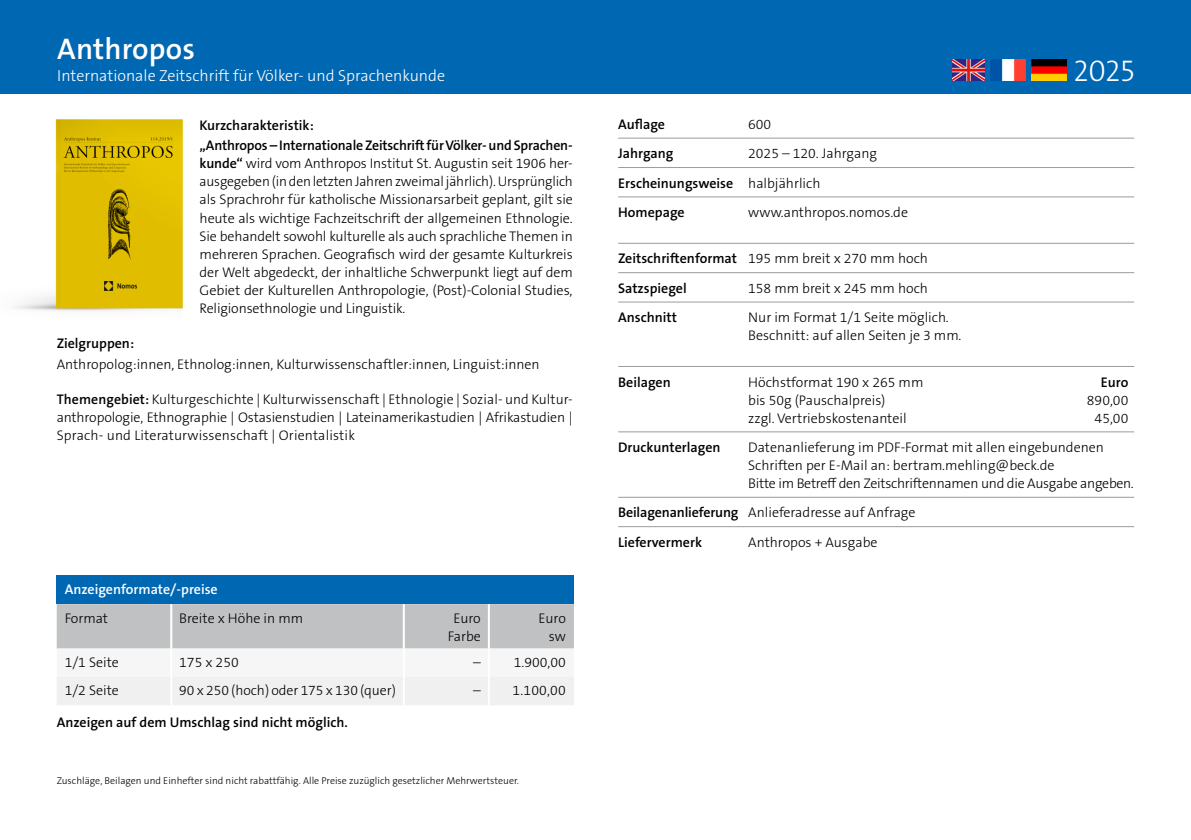
<style>
.page{position:relative;width:1191px;height:840px;background:#fff}
.page>*{position:absolute;margin:0;border:0;box-sizing:border-box;transform-origin:0 0}
.IVZ{font:600 30px "The Sans Os F";letter-spacing:.005em;color:#fff}
.IVZ-2{font:300 30px "The Sans Os F";color:#fff}
.IVZ-3{font:300 16px "The Sans Os F";color:#fff}
._005_Fließtext{font:300 14px/18px "The Sans Os F";color:#000}
._005_Fließtext-2{font:600 14px "The Sans Os F";color:#000}
._005_Fließtext-3{font:600 14px "The Sans Os F";color:#fff}
._005_Fließtext-4{font:300 10px "The Sans Os F";color:#000}
.s1{font-weight:600}
.s2{font-weight:300}
</style>
<div class="page">
<div style="left:0;top:0;width:1191px;height:94px;background:#0067b3"></div>
<img style="left:1031px;top:60px;width:36px;height:21px">
<hr style="left:618px;top:138px;width:516px;height:1px;background:#9c9c9d">
<hr style="left:618px;top:167px;width:516px;height:1px;background:#9c9c9d">
<hr style="left:618px;top:196px;width:516px;height:1px;background:#9c9c9d">
<hr style="left:618px;top:243px;width:516px;height:1px;background:#9c9c9d">
<hr style="left:618px;top:272px;width:516px;height:1px;background:#9c9c9d">
<hr style="left:618px;top:301px;width:516px;height:1px;background:#9c9c9d">
<hr style="left:618px;top:366px;width:516px;height:1px;background:#9c9c9d">
<hr style="left:618px;top:431px;width:516px;height:1px;background:#9c9c9d">
<hr style="left:618px;top:496px;width:516px;height:1px;background:#9c9c9d">
<hr style="left:618px;top:526px;width:516px;height:1px;background:#9c9c9d">
<div style="left:57px;top:575px;width:517px;height:28px;background:#0067b3"></div>
<svg style="left:57px;top:603px;width:517px;height:102px"></svg>
<hr style="left:170px;top:603px;width:2px;height:45px;background:#fff">
<hr style="left:170px;top:648px;width:2px;height:28px;background:#fff">
<hr style="left:170px;top:676px;width:2px;height:29px;background:#fff">
<hr style="left:403px;top:603px;width:2px;height:45px;background:#fff">
<hr style="left:488px;top:603px;width:2px;height:45px;background:#fff">
<hr style="left:403px;top:648px;width:2px;height:28px;background:#fff">
<hr style="left:488px;top:648px;width:2px;height:28px;background:#fff">
<hr style="left:403px;top:676px;width:2px;height:29px;background:#fff">
<hr style="left:488px;top:676px;width:2px;height:29px;background:#fff">
<img style="left:990px;top:60px;width:35px;height:21px">
<img style="left:952px;top:60px;width:32px;height:21px">
<img style="left:15px;top:119px;width:168px;height:192px">
<img style="left:104px;top:281px;width:34px;height:9px">
<p class="IVZ" style="left:57px;top:29px;width:139px">Anthropos</p>
<p class="IVZ-3" style="left:57px;top:65px;width:389px">Internationale Zeitschrift für Völker- und Sprachenkunde</p>
<p class="_005_Fließtext-2" style="left:200px;top:116px;width:116px">Kurzcharakteristik:</p>
<p class="_005_Fließtext" style="left:200px;top:137px;width:375px;text-align:justify"><span class="s1">„Anthropos – Internationale Zeitschrift für Völker- und Sprachen&shy;kunde“</span> wird vom Anthropos Institut St. Augustin seit 1906 her&shy;ausgegeben (in den letzten Jahren zweimal jährlich). Ursprünglich als Sprachrohr für katholische Missionarsarbeit geplant, gilt sie heute als wichtige Fachzeitschrift der allgemeinen Ethnologie.<br>Sie behandelt sowohl kulturelle als auch sprachliche Themen in mehreren Sprachen. Geografisch wird der gesamte Kulturkreis der Welt abgedeckt, der inhaltliche Schwerpunkt liegt auf dem Gebiet der Kulturellen Anthropologie, (Post)-Colonial Studies, Religionsethnologie und Linguistik.</p>
<p class="_005_Fließtext-2" style="left:57px;top:334px;width:79px">Zielgruppen:</p>
<p class="_005_Fließtext" style="left:57px;top:354px;width:484px">Anthropolog:innen, Ethnolog:innen, Kulturwissenschaftler:innen, Linguist:innen</p>
<p class="_005_Fließtext" style="left:57px;top:389px;width:517px;text-align:justify"><span class="s1">Themengebiet:</span> Kulturgeschichte | Kulturwissenschaft | Ethnologie | Sozial- und Kultur&shy;anthropologie, Ethnographie | Ostasienstudien | Lateinamerikastudien | Afrikastudien | Sprach- und Literaturwissenschaft | Orientalistik</p>
<p class="_005_Fließtext-3" style="left:65px;top:580px;width:155px">Anzeigenformate/-preise</p>
<p class="_005_Fließtext" style="left:65px;top:608px;width:45px">Format</p>
<p class="_005_Fließtext" style="left:179px;top:608px;width:125px">Breite x Höhe in mm</p>
<p class="_005_Fließtext" style="left:448px;top:608px;width:35px;text-align:center">Euro<br>Farbe</p>
<p class="_005_Fließtext" style="left:538px;top:608px;width:29px;text-align:right">Euro sw</p>
<p class="_005_Fließtext" style="left:65px;top:653px;width:56px">1/1 Seite</p>
<p class="_005_Fließtext" style="left:179px;top:653px;width:61px">175 x 250</p>
<p class="_005_Fließtext" style="left:473px;top:653px;width:9px">–</p>
<p class="_005_Fließtext" style="left:514px;top:653px;width:54px">1.900,00</p>
<p class="_005_Fließtext" style="left:65px;top:681px;width:56px">1/2 Seite</p>
<p class="_005_Fließtext" style="left:179px;top:681px;width:218px">90 x 250 (hoch) oder 175 x 130 (quer)</p>
<p class="_005_Fließtext" style="left:473px;top:681px;width:9px">–</p>
<p class="_005_Fließtext" style="left:512px;top:681px;width:55px">1.100,00</p>
<p class="_005_Fließtext-2" style="left:57px;top:712px;width:292px">Anzeigen auf dem Umschlag sind nicht möglich.</p>
<p class="_005_Fließtext-4" style="left:57px;top:773px;width:464px">Zuschläge, Beilagen und Einhefter sind nicht rabattfähig. Alle Preise zuzüglich gesetzlicher Mehrwertsteuer.</p>
<p class="IVZ-2" style="left:1073px;top:51px;width:62px">2025</p>
<p class="_005_Fließtext-2" style="left:618px;top:115px;width:48px">Auflage</p>
<p class="_005_Fließtext" style="left:748px;top:115px;width:25px">600</p>
<p class="_005_Fließtext-2" style="left:618px;top:144px;width:57px">Jahrgang</p>
<p class="_005_Fließtext" style="left:748px;top:144px;width:130px">2025 – 120. Jahrgang</p>
<p class="_005_Fließtext-2" style="left:618px;top:174px;width:204px">Erscheinungsweise <span class="s2">halbjährlich</span></p>
<p class="_005_Fließtext-2" style="left:618px;top:203px;width:68px">Homepage</p>
<p class="_005_Fließtext" style="left:748px;top:203px;width:161px">www.anthropos.nomos.de</p>
<p class="_005_Fließtext" style="left:618px;top:249px;width:311px"><span class="s1">Zeitschriftenformat</span> 195 mm breit x 270 mm hoch</p>
<p class="_005_Fließtext-2" style="left:618px;top:279px;width:70px">Satzspiegel</p>
<p class="_005_Fließtext" style="left:748px;top:279px;width:181px">158 mm breit x 245 mm hoch</p>
<p class="_005_Fließtext-2" style="left:618px;top:308px;width:60px">Anschnitt</p>
<p class="_005_Fließtext" style="left:748px;top:308px;width:215px">Nur im Format 1/1 Seite möglich.<br>Beschnitt: auf allen Seiten je 3 mm.</p>
<p class="_005_Fließtext-2" style="left:618px;top:372px;width:54px">Beilagen</p>
<p class="_005_Fließtext" style="left:748px;top:372px;width:177px">Höchstformat 190 x 265 mm</p>
<p class="_005_Fließtext-2" style="left:1101px;top:372px;width:29px">Euro</p>
<p class="_005_Fließtext" style="left:748px;top:390px;width:139px">bis 50g (Pauschalpreis)</p>
<p class="_005_Fließtext" style="left:1087px;top:390px;width:43px">890,00</p>
<p class="_005_Fließtext" style="left:748px;top:408px;width:160px">zzgl. Vertriebskostenanteil</p>
<p class="_005_Fließtext" style="left:1094px;top:408px;width:35px">45,00</p>
<p class="_005_Fließtext-2" style="left:618px;top:438px;width:104px">Druckunterlagen</p>
<p class="_005_Fließtext" style="left:748px;top:438px;width:387px">Datenanlieferung im PDF-Format mit allen eingebundenen<br>Schriften per E-Mail an: bertram.mehling@beck.de<br>Bitte im Betreff den Zeitschriftennamen und die Ausgabe angeben.</p>
<p class="_005_Fließtext" style="left:618px;top:503px;width:299px"><span class="s1">Beilagenanlieferung</span> Anlieferadresse auf Anfrage</p>
<p class="_005_Fließtext-2" style="left:618px;top:532px;width:85px">Liefervermerk</p>
<p class="_005_Fließtext" style="left:748px;top:532px;width:131px">Anthropos + Ausgabe</p>
</div>
